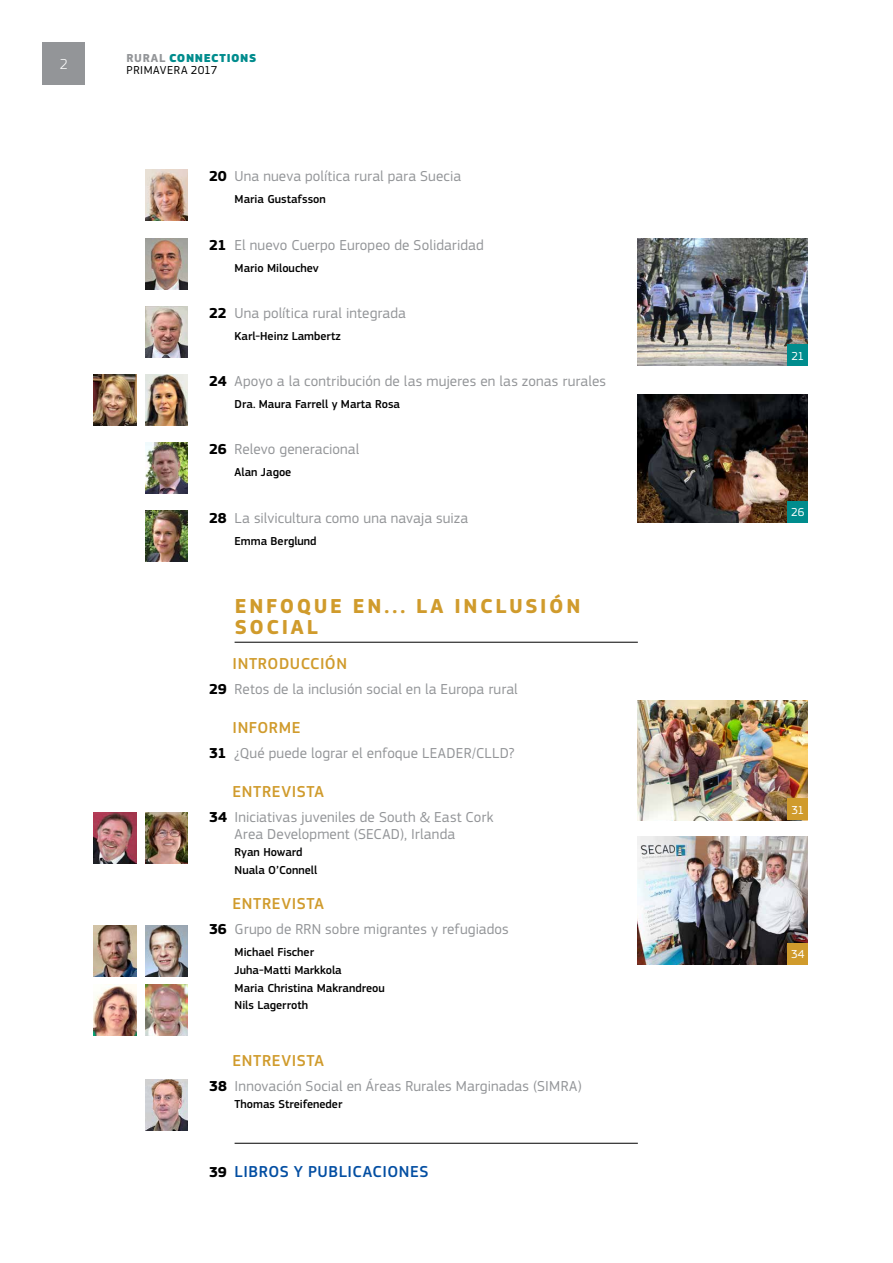
<style>
.page{position:relative;width:893px;height:1263px;background:#fff}
.page>*{position:absolute;margin:0;border:0;box-sizing:border-box;transform-origin:0 0}
.t1{font:700 21px/21px "EC Square Sans Pro";letter-spacing:.13em;color:#d09b2c}
.t2{font:500 16.5px "EC Square Sans Pro";letter-spacing:.035em;color:#d09b2c}
.t3{font:500 16.5px "EC Square Sans Pro";letter-spacing:.035em;color:#034ea2}
.t4{font:15px/16.5px "EC Square Sans Pro";letter-spacing:.01em;color:#939598}
.t5{font:300 15px "EC Square Sans Pro";color:#fff}
.t6{font:500 12px/17.7px "EC Square Sans Pro";color:#000}
.t7{font:12px/12px "EC Square Sans Pro";letter-spacing:.04em;color:#000}
.t8{font:12px "EC Square Sans Pro";letter-spacing:-.02em;color:#fff}
.s1{font-weight:700;color:#939598}
.s2{font-weight:900;color:#008c8d}
.s3{font-weight:700;color:#000}
.s4{font-weight:700;font-size:15px;color:#000}
</style>
<div class="page">
<hr style="left:235px;top:642px;width:403px;height:1px;background:#000">
<hr style="left:235px;top:1143px;width:403px;height:1px;background:#000">
<img style="left:638px;top:395px;width:170px;height:127px">
<img style="left:638px;top:238px;width:170px;height:128px">
<img style="left:638px;top:700px;width:170px;height:120px">
<div style="left:788px;top:501px;width:20px;height:21px;background:#008c8d"></div>
<div style="left:788px;top:345px;width:20px;height:21px;background:#008c8d"></div>
<div style="left:788px;top:799px;width:20px;height:21px;background:#d09b2c"></div>
<img style="left:638px;top:837px;width:170px;height:127px">
<div style="left:788px;top:943px;width:20px;height:21px;background:#d09b2c"></div>
<img style="left:145px;top:238px;width:43px;height:51px">
<img style="left:145px;top:306px;width:43px;height:51px">
<img style="left:145px;top:442px;width:43px;height:51px">
<img style="left:145px;top:511px;width:43px;height:51px">
<img style="left:145px;top:374px;width:43px;height:51px">
<img style="left:94px;top:925px;width:42px;height:51px">
<img style="left:145px;top:925px;width:43px;height:51px">
<img style="left:94px;top:985px;width:42px;height:51px">
<img style="left:145px;top:985px;width:43px;height:51px">
<img style="left:145px;top:812px;width:43px;height:51px">
<img style="left:94px;top:812px;width:42px;height:51px">
<img style="left:145px;top:1079px;width:43px;height:51px">
<img style="left:94px;top:374px;width:42px;height:51px">
<img style="left:145px;top:170px;width:43px;height:51px">
<div style="left:43px;top:43px;width:42px;height:42px;background:#939598"></div>
<p class="t5" style="left:60px;top:56px;width:10px">2</p>
<p class="t7" style="left:127px;top:52px;width:131px"><span class="s1">RURAL</span> <span class="s2">CONNECTIONS<br></span>PRIMAVERA 2017</p>
<p class="t4" style="left:209px;top:168px;width:253px"><span class="s3">20</span> Una nueva política rural para Suecia</p>
<p class="t6" style="left:235px;top:191px;width:93px">Maria Gustafsson</p>
<p class="t4" style="left:209px;top:236px;width:276px"><span class="s3">21</span> El nuevo Cuerpo Europeo de Solidaridad</p>
<p class="t6" style="left:235px;top:259px;width:86px">Mario Milouchev</p>
<p class="t4" style="left:209px;top:305px;width:198px"><span class="s3">22</span> Una política rural integrada</p>
<p class="t6" style="left:235px;top:327px;width:108px">Karl-Heinz Lambertz</p>
<p class="t4" style="left:209px;top:373px;width:399px"><span class="s3">24</span> Apoyo a la contribución de las mujeres en las zonas rurales</p>
<p class="t6" style="left:235px;top:396px;width:167px">Dra. Maura Farrell y Marta Rosa</p>
<p class="t4" style="left:209px;top:441px;width:152px"><span class="s3">26</span> Relevo generacional</p>
<p class="t6" style="left:235px;top:464px;width:58px">Alan Jagoe</p>
<p class="t4" style="left:209px;top:510px;width:261px"><span class="s3">28</span> La silvicultura como una navaja suiza</p>
<p class="t6" style="left:235px;top:532px;width:84px">Emma Berglund</p>
<h1 class="t1" style="left:235px;top:596px;width:347px">ENFOQUE EN... LA INCLUSIÓN<br>SOCIAL</h1>
<p class="t2" style="left:233px;top:653px;width:116px">INTRODUCCIÓN</p>
<p class="t4" style="left:209px;top:680px;width:310px"><span class="s3">29</span> Retos de la inclusión social en la Europa rural</p>
<p class="t2" style="left:233px;top:718px;width:69px">INFORME</p>
<p class="t4" style="left:209px;top:745px;width:307px"><span class="s3">31</span> ¿Qué puede lograr el enfoque LEADER/CLLD?</p>
<p class="t2" style="left:233px;top:782px;width:93px">ENTREVISTA</p>
<p class="t4" style="left:235px;top:809px;width:260px;text-indent:-26px"><span class="s3">34</span> Iniciativas juveniles de South &amp; East Cork<br>Area Development (SECAD), Irlanda</p>
<p class="t6" style="left:235px;top:844px;width:84px">Ryan Howard<br>Nuala O’Connell</p>
<p class="t2" style="left:233px;top:894px;width:93px">ENTREVISTA</p>
<p class="t4" style="left:209px;top:921px;width:301px"><span class="s3">36</span> Grupo de RRN sobre migrantes y refugiados</p>
<p class="t6" style="left:235px;top:943px;width:152px">Michael Fischer<br>Juha-Matti Markkola<br>Maria Christina Makrandreou<br>Nils Lagerroth</p>
<p class="t2" style="left:233px;top:1050px;width:93px">ENTREVISTA</p>
<p class="t4" style="left:209px;top:1077px;width:374px"><span class="s3">38</span> Innovación Social en Áreas Rurales Marginadas (SIMRA)</p>
<p class="t6" style="left:235px;top:1096px;width:109px">Thomas Streifeneder</p>
<p class="t3" style="left:209px;top:1162px;width:221px"><span class="s4">39</span> LIBROS Y PUBLICACIONES</p>
<p class="t8" style="left:791px;top:349px;width:14px">21</p>
<p class="t8" style="left:791px;top:505px;width:15px">26</p>
<p class="t8" style="left:791px;top:803px;width:14px">31</p>
<p class="t8" style="left:791px;top:947px;width:15px">34</p>
</div>
